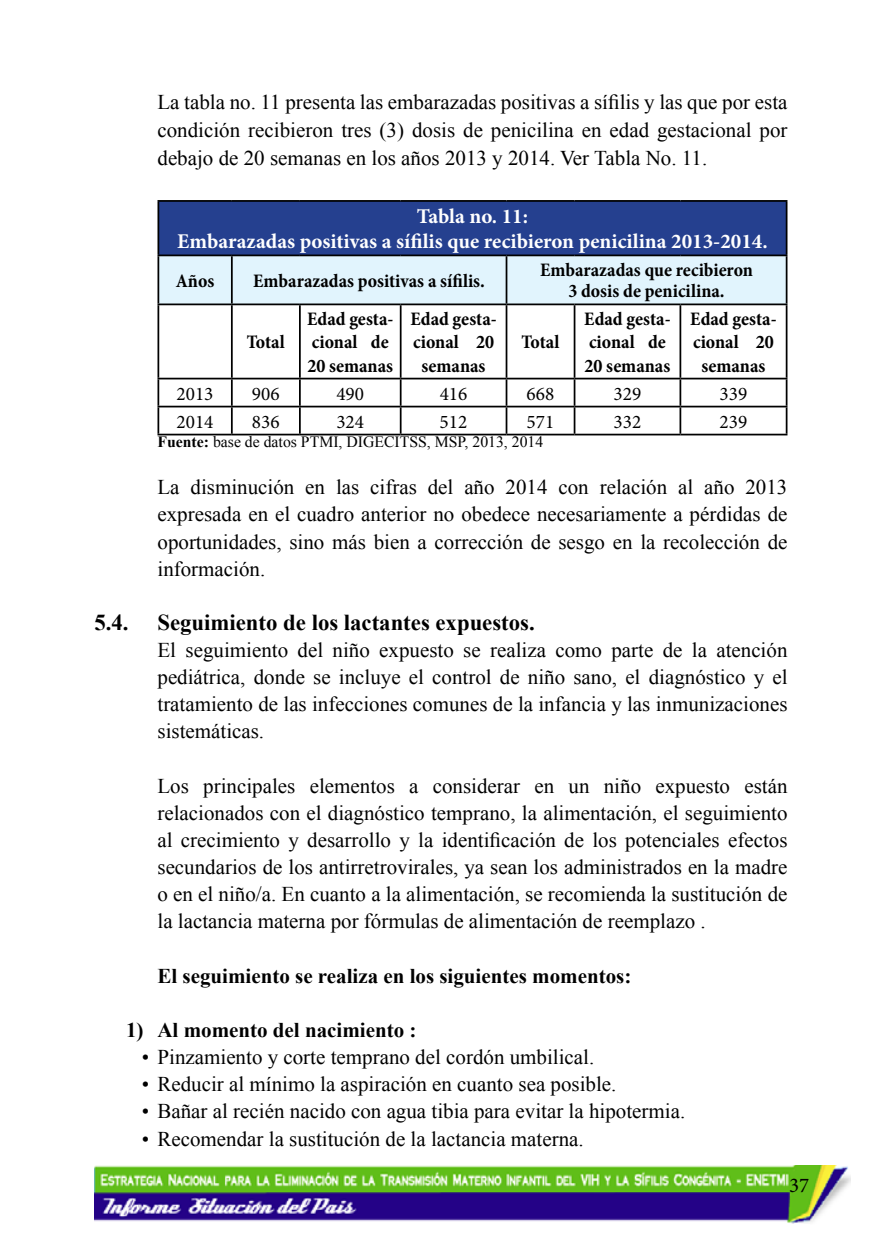
<style>
.page{position:relative;width:882px;height:1260px;background:#fff}
.page>*{position:absolute;margin:0;border:0;box-sizing:border-box;transform-origin:0 0}
.t1{font:700 22.75px "Times New Roman";color:#000}
.t2{font:21px/27.1px "Times New Roman";color:#000;text-align:justify}
.t3{font:700 21px/25.2px "Minion Pro";color:#fff;text-align:center}
.t4{font:700 21px "Times New Roman";color:#000}
.t5{font:21px "Minion Pro";color:#000}
.t6{font:700 condensed 19.25px/23.1px "Minion Pro";color:#000;text-align:center}
.t7{font:19.25px "Minion Pro";color:#000}
.t8{font:15.75px "Times New Roman";color:#000}
.s1{font-weight:700}
</style>
<div class="page">
<div style="left:158px;top:201px;width:629px;height:54px;background:#25408f"></div>
<div style="left:159px;top:256px;width:627px;height:48px;background:#e1f4fd"></div>
<hr style="left:158px;top:200px;width:74px;height:2px;background:#000">
<hr style="left:158px;top:202px;width:1px;height:53px;background:#000">
<hr style="left:232px;top:200px;width:68px;height:2px;background:#000">
<hr style="left:300px;top:200px;width:101px;height:2px;background:#000">
<hr style="left:401px;top:200px;width:106px;height:2px;background:#000">
<hr style="left:507px;top:200px;width:68px;height:2px;background:#000">
<hr style="left:575px;top:200px;width:105px;height:2px;background:#000">
<hr style="left:680px;top:200px;width:107px;height:2px;background:#000">
<hr style="left:786px;top:202px;width:2px;height:53px;background:#000">
<hr style="left:158px;top:255px;width:74px;height:1px;background:#000">
<hr style="left:158px;top:256px;width:1px;height:48px;background:#000">
<hr style="left:232px;top:255px;width:68px;height:1px;background:#000">
<hr style="left:231px;top:256px;width:2px;height:48px;background:#000">
<hr style="left:300px;top:255px;width:101px;height:1px;background:#000">
<hr style="left:401px;top:255px;width:106px;height:1px;background:#000">
<hr style="left:507px;top:255px;width:68px;height:1px;background:#000">
<hr style="left:506px;top:256px;width:1px;height:48px;background:#000">
<hr style="left:575px;top:255px;width:105px;height:1px;background:#000">
<hr style="left:680px;top:255px;width:107px;height:1px;background:#000">
<hr style="left:786px;top:256px;width:2px;height:48px;background:#000">
<hr style="left:158px;top:304px;width:74px;height:1px;background:#000">
<hr style="left:158px;top:305px;width:1px;height:73px;background:#000">
<hr style="left:232px;top:304px;width:68px;height:1px;background:#000">
<hr style="left:231px;top:305px;width:2px;height:73px;background:#000">
<hr style="left:300px;top:304px;width:101px;height:1px;background:#000">
<hr style="left:299px;top:305px;width:2px;height:73px;background:#000">
<hr style="left:401px;top:304px;width:106px;height:1px;background:#000">
<hr style="left:400px;top:305px;width:2px;height:73px;background:#000">
<hr style="left:507px;top:304px;width:68px;height:1px;background:#000">
<hr style="left:506px;top:305px;width:1px;height:73px;background:#000">
<hr style="left:575px;top:304px;width:105px;height:1px;background:#000">
<hr style="left:574px;top:305px;width:1px;height:73px;background:#000">
<hr style="left:680px;top:304px;width:107px;height:1px;background:#000">
<hr style="left:680px;top:305px;width:1px;height:73px;background:#000">
<hr style="left:786px;top:305px;width:2px;height:73px;background:#000">
<hr style="left:158px;top:378px;width:74px;height:1px;background:#000">
<hr style="left:232px;top:378px;width:68px;height:1px;background:#000">
<hr style="left:231px;top:379px;width:2px;height:27px;background:#000">
<hr style="left:300px;top:378px;width:101px;height:1px;background:#000">
<hr style="left:299px;top:379px;width:2px;height:27px;background:#000">
<hr style="left:401px;top:378px;width:106px;height:1px;background:#000">
<hr style="left:400px;top:379px;width:2px;height:27px;background:#000">
<hr style="left:507px;top:378px;width:68px;height:1px;background:#000">
<hr style="left:575px;top:378px;width:105px;height:1px;background:#000">
<hr style="left:680px;top:378px;width:107px;height:1px;background:#000">
<hr style="left:786px;top:379px;width:2px;height:27px;background:#000">
<hr style="left:158px;top:406px;width:74px;height:1px;background:#000">
<svg style="left:158px;top:379px;width:1px;height:55px"></svg>
<hr style="left:232px;top:406px;width:68px;height:1px;background:#000">
<hr style="left:231px;top:407px;width:2px;height:27px;background:#000">
<hr style="left:300px;top:406px;width:101px;height:1px;background:#000">
<hr style="left:299px;top:407px;width:2px;height:27px;background:#000">
<hr style="left:401px;top:406px;width:106px;height:1px;background:#000">
<hr style="left:400px;top:407px;width:2px;height:27px;background:#000">
<hr style="left:507px;top:406px;width:68px;height:1px;background:#000">
<svg style="left:506px;top:379px;width:1px;height:55px"></svg>
<hr style="left:575px;top:406px;width:105px;height:1px;background:#000">
<svg style="left:574px;top:379px;width:1px;height:55px"></svg>
<hr style="left:680px;top:406px;width:107px;height:1px;background:#000">
<svg style="left:680px;top:379px;width:1px;height:55px"></svg>
<hr style="left:786px;top:407px;width:2px;height:27px;background:#000">
<hr style="left:158px;top:434px;width:74px;height:1px;background:#000">
<hr style="left:232px;top:434px;width:68px;height:1px;background:#000">
<hr style="left:300px;top:434px;width:101px;height:1px;background:#000">
<hr style="left:401px;top:434px;width:106px;height:1px;background:#000">
<hr style="left:507px;top:434px;width:68px;height:1px;background:#000">
<hr style="left:575px;top:434px;width:105px;height:1px;background:#000">
<hr style="left:680px;top:434px;width:107px;height:1px;background:#000">
<img style="left:94px;top:1166px;width:756px;height:58px">
<p class="t2" style="left:158px;top:87px;width:632px;line-height:28px">La tabla no. 11 presenta las embarazadas positivas a sífilis y las que por esta condición recibieron tres (3) dosis de penicilina en edad gestacional por debajo de 20 semanas en los años 2013 y 2014. Ver Tabla No. 11.</p>
<p class="t3" style="left:177px;top:204px;width:592px">Tabla no. 11:<br>Embarazadas positivas a sífilis que recibieron penicilina 2013-2014.</p>
<p class="t6" style="left:176px;top:269px;width:40px">Años</p>
<p class="t6" style="left:253px;top:269px;width:233px">Embarazadas positivas a sífilis.</p>
<p class="t6" style="left:540px;top:260px;width:215px;line-height:21px">Embarazadas que recibieron<br>3 dosis de penicilina.</p>
<p class="t6" style="left:247px;top:331px;width:39px">Total</p>
<p class="t6" style="left:307px;top:308px;width:88px;text-align:left">Edad gesta&shy;cional ˂de<br>20 semanas</p>
<p class="t6" style="left:410px;top:308px;width:88px">Edad gesta&shy;cional 20 semanas</p>
<p class="t6" style="left:584px;top:308px;width:88px;text-align:left">Edad gesta&shy;cional ˂de<br>20 semanas</p>
<p class="t6" style="left:690px;top:308px;width:88px">Edad gesta&shy;cional 20 semanas</p>
<p class="t6" style="left:522px;top:331px;width:39px">Total</p>
<p class="t7" style="left:177px;top:381px;width:38px">2013</p>
<p class="t7" style="left:252px;top:381px;width:29px">906</p>
<p class="t7" style="left:336px;top:381px;width:29px">490</p>
<p class="t7" style="left:440px;top:381px;width:29px">416</p>
<p class="t7" style="left:527px;top:381px;width:29px">668</p>
<p class="t7" style="left:614px;top:381px;width:29px">329</p>
<p class="t7" style="left:720px;top:381px;width:29px">339</p>
<p class="t7" style="left:177px;top:409px;width:38px">2014</p>
<p class="t7" style="left:252px;top:409px;width:29px">836</p>
<p class="t7" style="left:336px;top:409px;width:29px">324</p>
<p class="t7" style="left:440px;top:409px;width:29px">512</p>
<p class="t7" style="left:527px;top:409px;width:29px">571</p>
<p class="t7" style="left:614px;top:409px;width:29px">332</p>
<p class="t7" style="left:720px;top:409px;width:29px">239</p>
<p class="t8" style="left:158px;top:431px;width:387px"><span class="s1">Fuente:</span> base de datos PTMI, DIGECITSS, MSP, 2013, 2014</p>
<p class="t2" style="left:158px;top:473px;width:632px">La disminución en las cifras del año 2014 con relación al año 2013 expresada en el cuadro anterior no obedece necesariamente a pérdidas de oportunidades, sino más bien a corrección de sesgo en la recolección de información.</p>
<p class="t1" style="left:94px;top:606px;width:36px">5.4.</p>
<p class="t1" style="left:157px;top:606px;width:379px">Seguimiento de los lactantes expuestos.</p>
<p class="t2" style="left:158px;top:636px;width:632px">El seguimiento del niño expuesto se realiza como parte de la atención pediátrica, donde se incluye el control de niño sano, el diagnóstico y el tratamiento de las infecciones comunes de la infancia y las inmunizaciones sistemáticas.</p>
<p class="t2" style="left:158px;top:771px;width:632px">Los principales elementos a considerar en un niño expuesto están relacionados con el diagnóstico temprano, la alimentación, el seguimiento al crecimiento y desarrollo y la identificación de los potenciales efectos secundarios de los antirretrovirales, ya sean los administrados en la madre o en el niño/a. En cuanto a la alimentación, se recomienda la sustitución de la lactancia materna por fórmulas de alimentación de reemplazo .</p>
<p class="t4" style="left:158px;top:960px;width:475px">El seguimiento se realiza en los siguientes momentos:</p>
<p class="t4" style="left:126px;top:1015px;width:292px">1) Al momento del nacimiento :</p>
<p class="t2" style="left:142px;top:1043px;width:454px">• Pinzamiento y corte temprano del cordón umbilical.</p>
<p class="t2" style="left:142px;top:1070px;width:476px">• Reducir al mínimo la aspiración en cuanto sea posible.</p>
<p class="t2" style="left:142px;top:1097px;width:545px">• Bañar al recién nacido con agua tibia para evitar la hipotermia.</p>
<p class="t2" style="left:142px;top:1125px;width:444px">• Recomendar la sustitución de la lactancia materna.</p>
<p class="t5" style="left:789px;top:1171px;width:22px">37</p>
</div>
